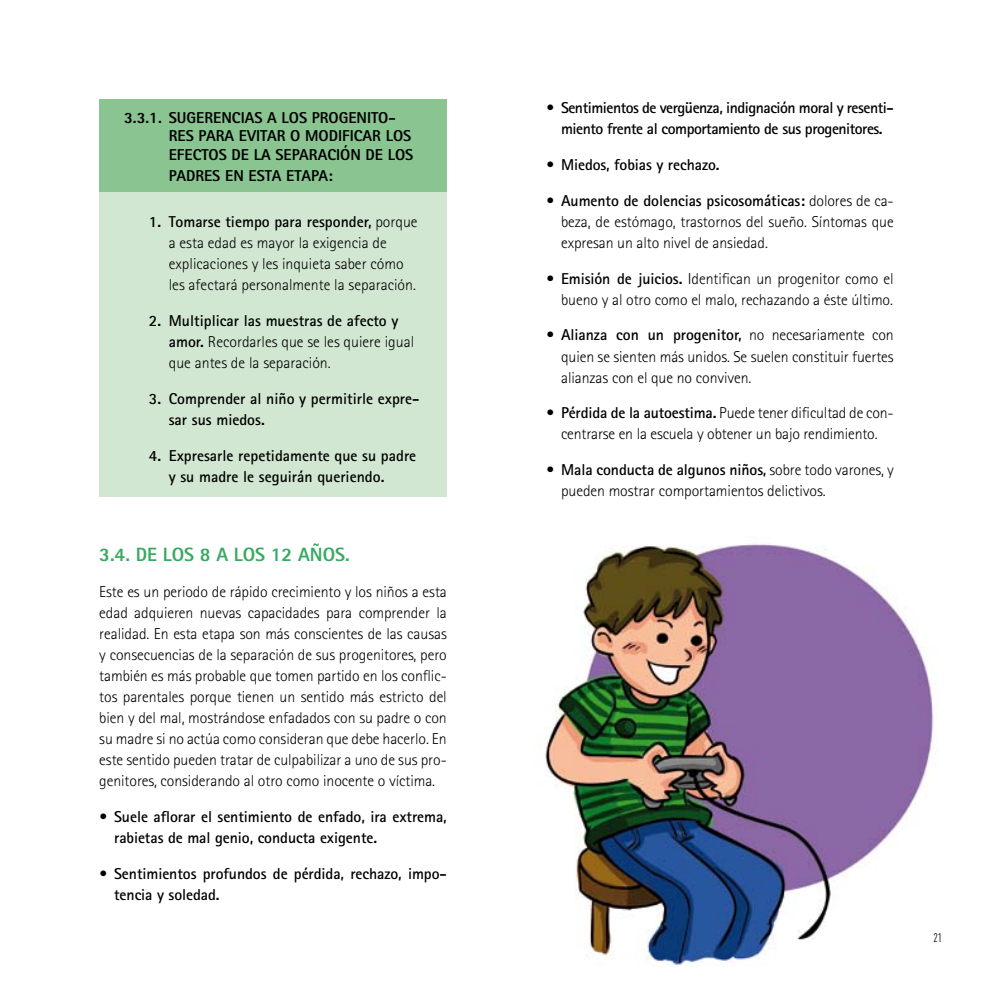
<style>
.page{position:relative;width:993px;height:993px;background:#fff}
.page>*{position:absolute;margin:0;border:0;box-sizing:border-box;transform-origin:0 0}
.t1{font:800 19.25px "Rotis Sans Serif";color:#39a962}
.t2{font:300 15.75px/21px "Rotis Sans Serif";letter-spacing:-.005em;color:#000;text-align:justify}
.t3{font:700 15.75px/21px "Rotis Sans Serif";letter-spacing:-.005em;color:#000}
.t4{font:800 15.75px/18.9px "Rotis Sans Serif";color:#000}
.t5{font:700 15.75px/21px "Rotis Sans Serif";letter-spacing:-.03em;color:#000;text-align:center}
.t6{font:12.25px "DIN Cond";color:#000}
.s1{font-weight:700}
</style>
<div class="page">
<div style="left:99px;top:99px;width:347px;height:397px;background:#d2e7d2"></div>
<div style="left:99px;top:99px;width:347px;height:93px;background:#89c491"></div>
<img style="left:545px;top:543px;width:389px;height:423px">
<p class="t4" style="left:169px;top:107px;width:246px;text-indent:-45px">3.3.1. SUGERENCIAS A LOS PROGENITO-<br>RES PARA EVITAR O MODIFICAR LOS<br>EFECTOS DE LA SEPARACIÓN DE LOS</p>
<p class="t4" style="left:169px;top:166px;width:165px">PADRES EN ESTA ETAPA:</p>
<p class="t2" style="left:169px;top:211px;width:250px;text-align:left;text-indent:-20px"><span class="s1">1. Tomarse tiempo para responder,</span> porque a esta edad es mayor la exigencia de explicaciones y les inquieta saber cómo les afectará personalmente la separación.</p>
<p class="t2" style="left:169px;top:310px;width:247px;text-align:left;text-indent:-20px"><span class="s1">2. Multiplicar las muestras de afecto y amor.</span> Recordarles que se les quiere igual que antes de la separación.</p>
<p class="t3" style="left:169px;top:388px;width:252px;text-indent:-20px">3. Comprender al niño y permitirle expre&shy;sar sus miedos.</p>
<p class="t3" style="left:169px;top:445px;width:249px;text-indent:-20px">4. Expresarle repetidamente que su padre y su madre le seguirán queriendo.</p>
<p class="t1" style="left:99px;top:542px;width:252px">3.4. DE LOS 8 A LOS 12 AÑOS.</p>
<p class="t2" style="left:99px;top:581px;width:349px">Este es un periodo de rápido crecimiento y los niños a esta edad adquieren nuevas capacidades para comprender la realidad. En esta etapa son más conscientes de las causas y consecuencias de la separación de sus progenitores, pero también es más probable que tomen partido en los conflic&shy;tos parentales porque tienen un sentido más estricto del bien y del mal, mostrándose enfadados con su padre o con su madre si no actúa como consideran que debe hacerlo. En este sentido pueden tratar de culpabilizar a uno de sus pro&shy;genitores, considerando al otro como inocente o víctima.</p>
<p class="t3" style="left:114px;top:805px;width:334px;text-indent:-15px">• Suele aflorar el sentimiento de enfado, ira extrema, rabietas de mal genio, conducta exigente.</p>
<p class="t3" style="left:114px;top:862px;width:334px;text-indent:-15px">• Sentimientos profundos de pérdida, rechazo, impo&shy;tencia y soledad.</p>
<p class="t5" style="left:546px;top:97px;width:349px">• Sentimientos de vergüenza, indignación moral y resenti&shy;miento frente al comportamiento de sus progenitores.</p>
<p class="t3" style="left:546px;top:153px;width:175px">• Miedos, fobias y rechazo.</p>
<p class="t2" style="left:561px;top:190px;width:334px;text-indent:-15px"><span class="s1">• Aumento de dolencias psicosomáticas:</span> dolores de ca&shy;beza, de estómago, trastornos del sueño. Síntomas que expresan un alto nivel de ansiedad.</p>
<p class="t2" style="left:546px;top:268px;width:349px;text-align:right"><span class="s1">• Emisión de juicios.</span> Identifican un progenitor como el bueno y al otro como el malo, rechazando a éste último.</p>
<p class="t2" style="left:561px;top:324px;width:334px;text-indent:-15px"><span class="s1">• Alianza con un progenitor,</span> no necesariamente con quien se sienten más unidos. Se suelen constituir fuertes alianzas con el que no conviven.</p>
<p class="t2" style="left:546px;top:402px;width:349px;text-align:center"><span class="s1">• Pérdida de la autoestima.</span> Puede tener dificultad de con&shy;centrarse en la escuela y obtener un bajo rendimiento.</p>
<p class="t2" style="left:561px;top:459px;width:334px;text-indent:-15px"><span class="s1">• Mala conducta de algunos niños,</span> sobre todo varones, y pueden mostrar comportamientos delictivos.</p>
<p class="t6" style="left:933px;top:930px;width:10px">21</p>
</div>
